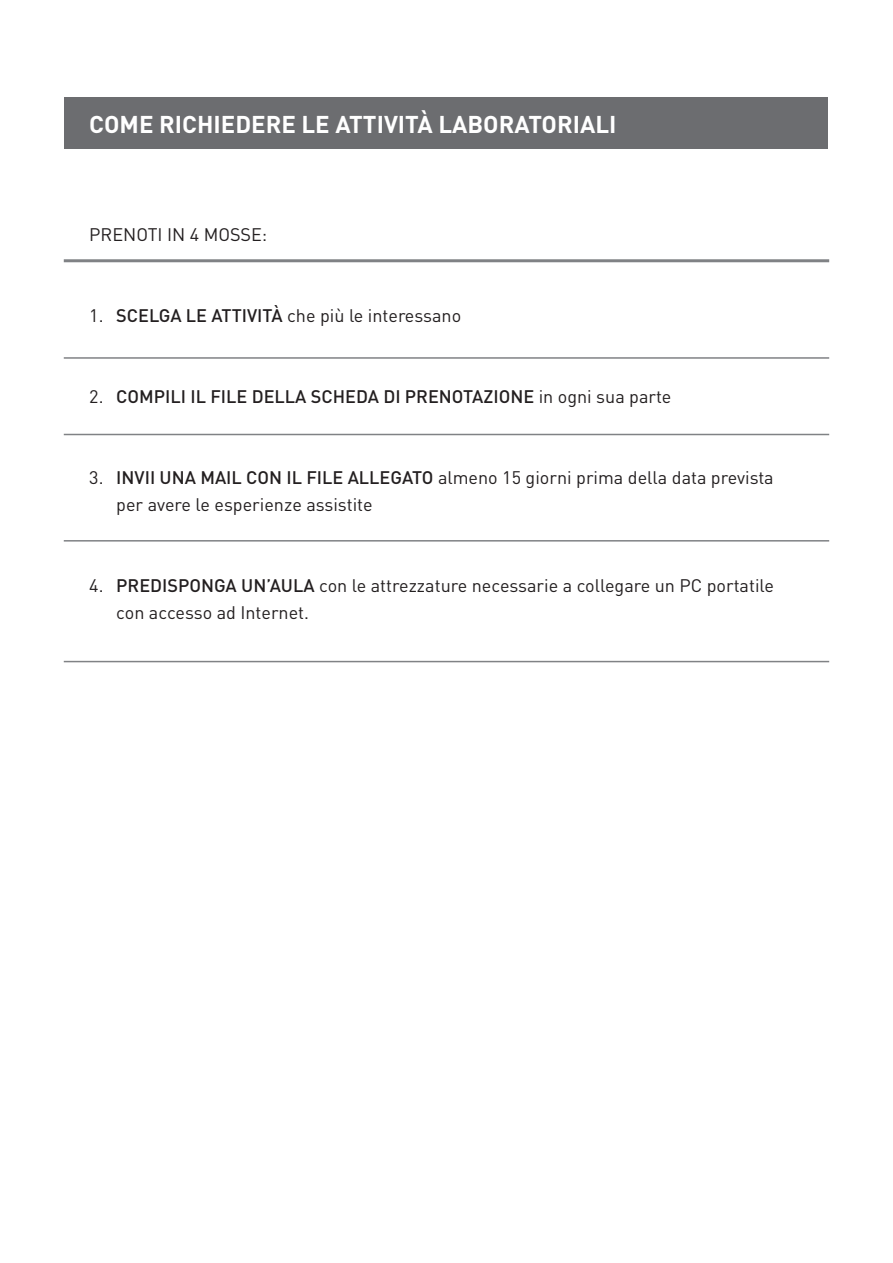
<style>
.page{position:relative;width:893px;height:1263px;background:#fff}
.page>*{position:absolute;margin:0;border:0;box-sizing:border-box;transform-origin:0 0}
.t1{font:700 24px "DIN";color:#fff}
.t2{font:18px "DIN";color:#231f20}
.t3{font:500 18px "DIN";color:#231f20}
.s1{font-weight:500}
.s2{font-weight:400}
</style>
<div class="page">
<div style="left:65px;top:97px;width:763px;height:52px;background:#6c6d70"></div>
<hr style="left:64px;top:259px;width:765px;height:3px;background:#808285">
<hr style="left:64px;top:661px;width:765px;height:1px;background:#808285">
<hr style="left:64px;top:540px;width:765px;height:1px;background:#808285">
<hr style="left:64px;top:434px;width:765px;height:1px;background:#808285">
<hr style="left:64px;top:357px;width:765px;height:2px;background:#808285">
<p class="t1" style="left:89px;top:109px;width:529px">COME RICHIEDERE LE ATTIVITÀ LABORATORIALI</p>
<p class="t2" style="left:89px;top:224px;width:179px">PRENOTI IN 4 MOSSE:</p>
<p class="t2" style="left:89px;top:305px;width:373px">1. <span class="s1">SCELGA LE ATTIVITÀ</span> che più le interessano</p>
<p class="t3" style="left:89px;top:385px;width:584px"><span class="s2">2.</span> COMPILI IL FILE DELLA SCHEDA DI PRENOTAZIONE <span class="s2">in ogni sua parte</span></p>
<p class="t2" style="left:89px;top:467px;width:686px">3. <span class="s1">INVII UNA MAIL CON IL FILE ALLEGATO</span> almeno 15 giorni prima della data prevista</p>
<p class="t2" style="left:116px;top:494px;width:258px">per avere le esperienze assistite</p>
<p class="t2" style="left:89px;top:575px;width:686px">4. <span class="s1">PREDISPONGA UN’AULA</span> con le attrezzature necessarie a collegare un PC portatile</p>
<p class="t2" style="left:116px;top:602px;width:194px">con accesso ad Internet.</p>
</div>
